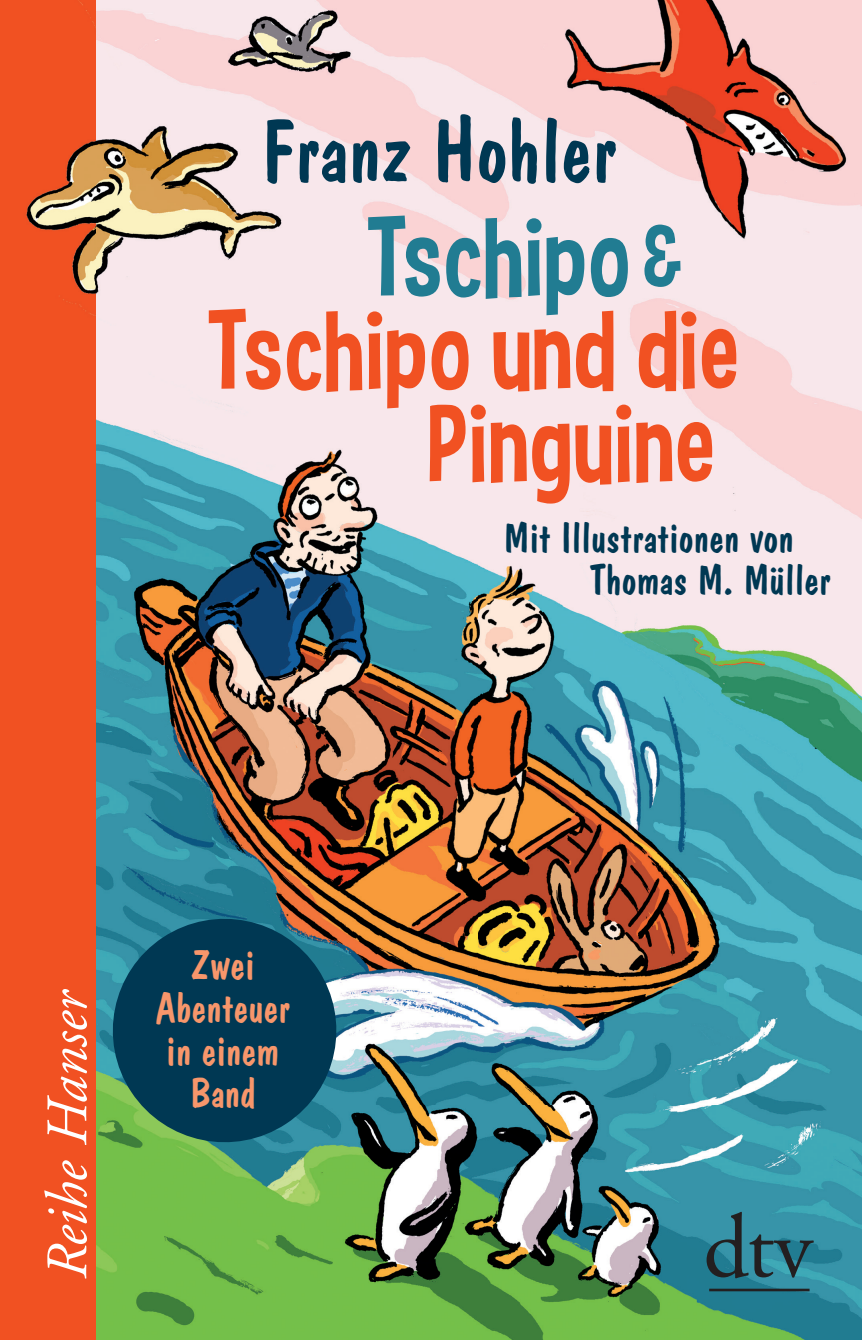
<style>
.page{position:relative;width:862px;height:1340px;background:#fff}
.page>*{position:absolute;margin:0;border:0;box-sizing:border-box;transform-origin:0 0}
.t1{font:112.95px "Curse Casual";color:#f15122}
.t2{font:112.95px "Curse Casual";color:#217c92}
.t3{font:90px "Dom Casual BT";color:#003853}
.t4{font:90px "DTVA Garamond";color:#231f20}
.t5{font:italic 58.5px "DTVA Garamond";color:#fff}
.t6{font:42.75px/42.8px "Dom Casual BT";color:#003853}
.t7{font:42.75px/42.8px "Dom Casual BT";color:#f7966b;text-align:center}
.s1{font-size:88.65px}
</style>
<div class="page">
<img style="left:96px;top:325px;width:765px;height:1014px">
<div style="left:0;top:0;width:96px;height:1339px;background:#f15122"></div>
<svg style="left:97px;top:903px;width:254px;height:254px;background:#205c66"></svg>
<img style="left:26px;top:0;width:835px;height:325px">
<h2 class="t3" style="left:261px;top:96px;width:356px">Franz Hohler</h2>
<h1 class="t2" style="left:365px;top:188px;width:318px">Tschipo <span class="s1">&amp;</span></h1>
<h1 class="t1" style="left:206px;top:282px;width:534px">Tschipo und die</h1>
<h1 class="t1" style="left:426px;top:375px;width:289px">Pinguine</h1>
<p class="t6" style="left:589px;top:515px;width:243px;text-indent:-86px">Mit Illustrationen von<br>Thomas M. Müller</p>
<h3 class="t5" style="left:36px;top:1281px;width:294px;rotate:-90deg">Reihe Hanser</h3>
<p class="t7" style="left:156px;top:943px;width:136px">Zwei<br>Abenteuer in einem<br>Band</p>
<h2 class="t4" style="left:705px;top:1199px;width:107px">_</h2>
</div>
